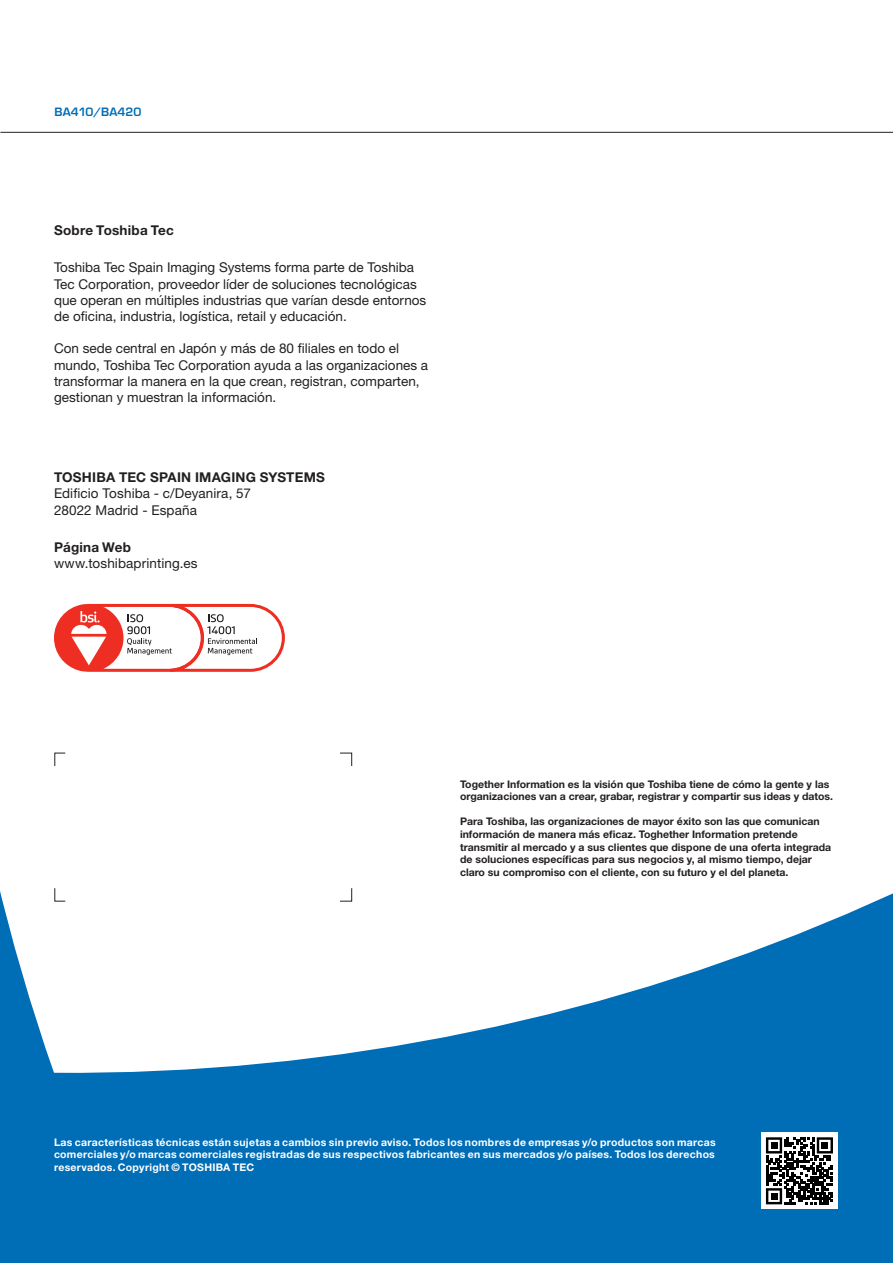
<style>
.page{position:relative;width:893px;height:1263px;background:#006db7}
.page>*{position:absolute;margin:0;border:0;box-sizing:border-box;transform-origin:0 0}
.Contact_details_head{font:13.5px/16.2px "Helvetica Neue LT Pro";color:#231f20}
.Main_text_BLACK{font:700 13.5px "Helvetica Neue LT Pro";letter-spacing:.02em;color:#231f20}
.Contact_details_head-2{font:700 13.5px "Helvetica Neue LT Std";letter-spacing:.015em;color:#231f20}
.t1{font:600 11.25px "Eurostile LT Std";letter-spacing:.015em;color:#006db7}
.t2{font:700 10.5px/12.6px "Helvetica Neue LT Std";color:#231f20}
.Legal{font:700 10.5px/12.6px "Helvetica Neue LT Std";letter-spacing:.025em;color:#fff;text-align:justify}
.s1{font-family:"Helvetica Neue LT Std";font-weight:700}
</style>
<div class="page">
<div style="left:0;top:0;width:893px;height:1073px;background:#fff"></div>
<hr style="left:0;top:132px;width:893px;height:1px;background:#231f20">
<svg style="left:54px;top:752px;width:12px;height:15px"></svg>
<svg style="left:339px;top:752px;width:13px;height:15px"></svg>
<svg style="left:339px;top:887px;width:13px;height:15px"></svg>
<svg style="left:54px;top:887px;width:12px;height:15px"></svg>
<div style="left:761px;top:1133px;width:77px;height:76px;background:#fff"></div>
<svg style="left:766px;top:1137px;width:67px;height:67px"></svg>
<div style="left:770px;top:1142px;width:7px;height:7px;background:#000"></div>
<div style="left:821px;top:1142px;width:7px;height:7px;background:#000"></div>
<div style="left:770px;top:1193px;width:7px;height:7px;background:#000"></div>
<svg style="left:54px;top:604px;width:231px;height:68px;background:#f2bcb9"></svg>
<p class="t1" style="left:54px;top:104px;width:89px">BA410/BA420</p>
<p class="Main_text_BLACK" style="left:54px;top:222px;width:121px">Sobre Toshiba Tec</p>
<p class="Contact_details_head" style="left:54px;top:259px;width:374px">Toshiba Tec Spain Imaging Systems forma parte de Toshiba Tec Corporation, proveedor líder de soluciones tecnológicas que operan en múltiples industrias que varían desde entornos de oficina, industria, logística, retail y educación.</p>
<p class="Contact_details_head" style="left:54px;top:340px;width:376px">Con sede central en Japón y más de 80 filiales en todo el mundo, Toshiba Tec Corporation ayuda a las organizaciones a transformar la manera en la que crean, registran, comparten, gestionan y muestran la información.</p>
<p class="Contact_details_head" style="left:54px;top:469px;width:272px"><span class="s1">TOSHIBA TEC SPAIN IMAGING SYSTEMS<br></span>Edificio Toshiba - c/Deyanira, 57<br>28022 Madrid - España</p>
<p class="Contact_details_head-2" style="left:54px;top:539px;width:79px">Página Web</p>
<p class="Contact_details_head" style="left:54px;top:555px;width:145px">www.toshibaprinting.es</p>
<p class="t2" style="left:460px;top:777px;width:375px">Together Information es la visión que Toshiba tiene de cómo la gente y las organizaciones van a crear, grabar, registrar y compartir sus ideas y datos.</p>
<p class="t2" style="left:460px;top:815px;width:373px">Para Toshiba, las organizaciones de mayor éxito son las que comunican información de manera más eficaz. Toghether Information pretende transmitir al mercado y a sus clientes que dispone de una oferta integrada de soluciones específicas para sus negocios y, al mismo tiempo, dejar claro su compromiso con el cliente, con su futuro y el del planeta.</p>
<p class="Legal" style="left:54px;top:1135px;width:663px">Las características técnicas están sujetas a cambios sin previo aviso. Todos los nombres de empresas y/o productos son marcas comerciales y/o marcas comerciales registradas de sus respectivos fabricantes en sus mercados y/o países. Todos los derechos reservados. Copyright © TOSHIBA TEC</p>
</div>
